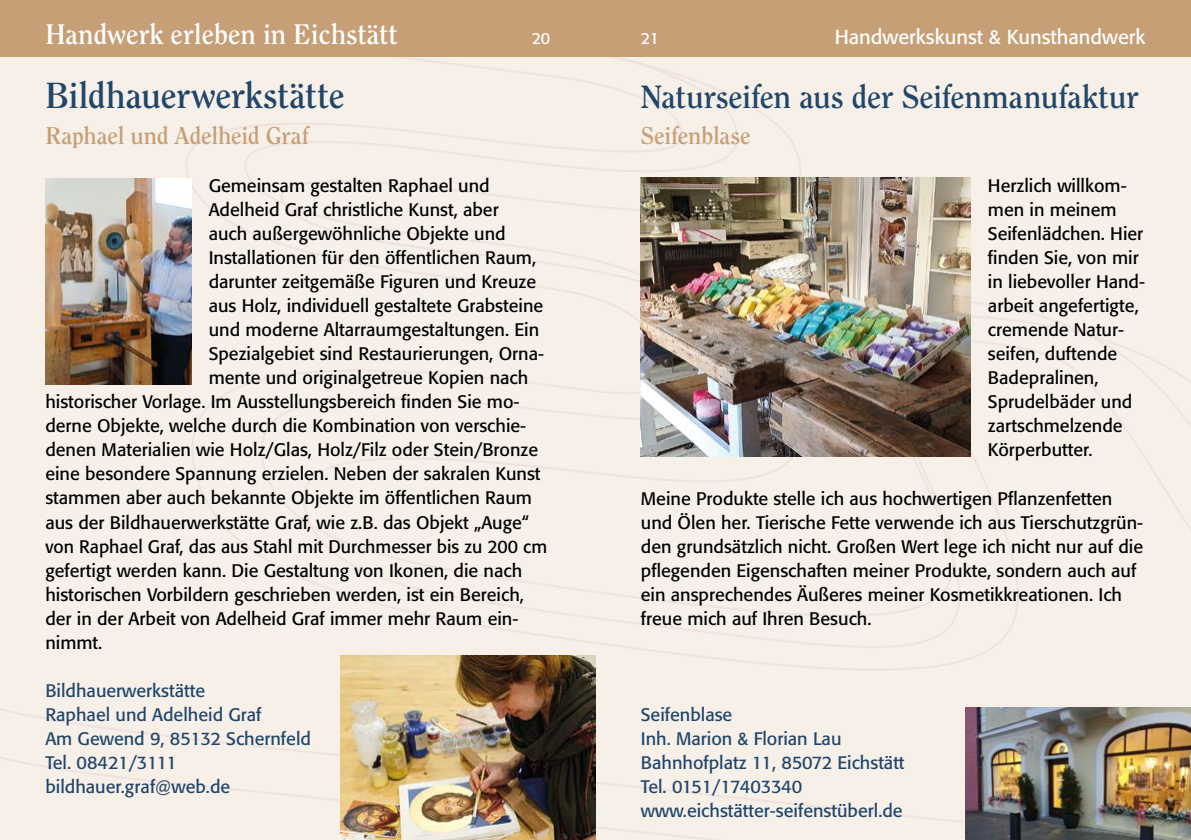
<style>
.page{position:relative;width:1191px;height:840px;background:#fff}
.page>*{position:absolute;margin:0;border:0;box-sizing:border-box;transform-origin:0 0}
.t1{font:700 36px "Clearface";letter-spacing:-.01em;color:#20466b}
.t2{font:700 32px "Clearface";letter-spacing:-.005em;color:#20466b}
.t3{font:700 28px "Clearface";color:#fff}
.t4{font:700 24px "Clearface";letter-spacing:-.005em;color:#c79f77}
.t5{font:20px "Formata";color:#fff}
.t6{font:18px/24px "Formata";color:#000}
.t7{font:18px/24px "Formata";color:#20466b}
.t8{font:16px "Formata";color:#fff}
</style>
<div class="page">
<div style="left:0;top:57px;width:1191px;height:782px;background:#f7f0e9"></div>
<div style="left:0;top:0;width:1191px;height:57px;background:#c79f77"></div>
<img style="left:45px;top:179px;width:147px;height:205px">
<img style="left:340px;top:655px;width:255px;height:184px">
<img style="left:641px;top:177px;width:330px;height:279px">
<img style="left:965px;top:707px;width:226px;height:132px">
<h3 class="t3" style="left:45px;top:18px;width:354px">Handwerk erleben in Eichstätt</h3>
<p class="t5" style="left:834px;top:25px;width:312px">Handwerkskunst &amp; Kunsthandwerk</p>
<p class="t8" style="left:532px;top:28px;width:20px">20</p>
<p class="t8" style="left:641px;top:28px;width:20px">21</p>
<h1 class="t1" style="left:45px;top:73px;width:301px">Bildhauerwerkstätte</h1>
<h3 class="t4" style="left:45px;top:121px;width:265px">Raphael und Adelheid Graf</h3>
<p class="t6" style="left:209px;top:174px;width:282px">Gemeinsam gestalten Raphael und</p>
<p class="t6" style="left:209px;top:198px;width:291px">Adelheid Graf christliche Kunst, aber</p>
<p class="t6" style="left:209px;top:222px;width:298px">auch außergewöhnliche Objekte und</p>
<p class="t6" style="left:209px;top:246px;width:329px">Installationen für den öffentlichen Raum,</p>
<p class="t6" style="left:209px;top:270px;width:329px">darunter zeitgemäße Figuren und Kreuze</p>
<p class="t6" style="left:209px;top:294px;width:336px">aus Holz, individuell gestaltete Grabsteine</p>
<p class="t6" style="left:209px;top:318px;width:332px">und moderne Altarraumgestaltungen. Ein</p>
<p class="t6" style="left:209px;top:342px;width:337px">Spezialgebiet sind Restaurierungen, Orna-</p>
<p class="t6" style="left:209px;top:366px;width:321px">mente und originalgetreue Kopien nach</p>
<p class="t6" style="left:45px;top:390px;width:475px">historischer Vorlage. Im Ausstellungsbereich finden Sie mo-</p>
<p class="t6" style="left:45px;top:414px;width:482px">derne Objekte, welche durch die Kombination von verschie-</p>
<p class="t6" style="left:45px;top:438px;width:494px">denen Materialien wie Holz/Glas, Holz/Filz oder Stein/Bronze</p>
<p class="t6" style="left:45px;top:462px;width:496px">eine besondere Spannung erzielen. Neben der sakralen Kunst</p>
<p class="t6" style="left:45px;top:486px;width:488px">stammen aber auch bekannte Objekte im öffentlichen Raum</p>
<p class="t6" style="left:45px;top:510px;width:485px">aus der Bildhauerwerkstätte Graf, wie z.B. das Objekt „Auge“</p>
<p class="t6" style="left:45px;top:534px;width:503px">von Raphael Graf, das aus Stahl mit Durchmesser bis zu 200 cm</p>
<p class="t6" style="left:45px;top:558px;width:478px">gefertigt werden kann. Die Gestaltung von Ikonen, die nach</p>
<p class="t6" style="left:45px;top:582px;width:480px">historischen Vorbildern geschrieben werden, ist ein Bereich,</p>
<p class="t6" style="left:45px;top:606px;width:474px">der in der Arbeit von Adelheid Graf immer mehr Raum ein-</p>
<p class="t6" style="left:45px;top:630px;width:59px">nimmt.</p>
<p class="t7" style="left:45px;top:678px;width:267px">Bildhauerwerkstätte<br>Raphael und Adelheid Graf<br>Am Gewend 9, 85132 Schernfeld<br>Tel. 08421/3111 bildhauer.graf@web.de</p>
<h2 class="t2" style="left:641px;top:77px;width:499px">Naturseifen aus der Seifenmanufaktur</h2>
<h3 class="t4" style="left:641px;top:121px;width:111px">Seifenblase</h3>
<p class="t6" style="left:988px;top:174px;width:159px">Herzlich willkom&shy;men in meinem<br>Seifenlädchen. Hier finden Sie, von mir in liebevoller Hand&shy;arbeit angefertigte, cremende Natur&shy;seifen, duftende<br>Badepralinen,<br>Sprudelbäder und zartschmelzende<br>Körperbutter.</p>
<p class="t6" style="left:641px;top:486px;width:504px">Meine Produkte stelle ich aus hochwertigen Pflanzenfetten und Ölen her. Tierische Fette verwende ich aus Tierschutzgrün&shy;den grundsätzlich nicht. Großen Wert lege ich nicht nur auf die pflegenden Eigenschaften meiner Produkte, sondern auch auf ein ansprechendes Äußeres meiner Kosmetikkreationen. Ich freue mich auf Ihren Besuch.</p>
<p class="t7" style="left:641px;top:702px;width:265px">Seifenblase<br>Inh. Marion &amp; Florian Lau<br>Bahnhofplatz 11, 85072 Eichstätt<br>Tel. 0151/17403340 www.eichstätter-seifenstüberl.de</p>
</div>
